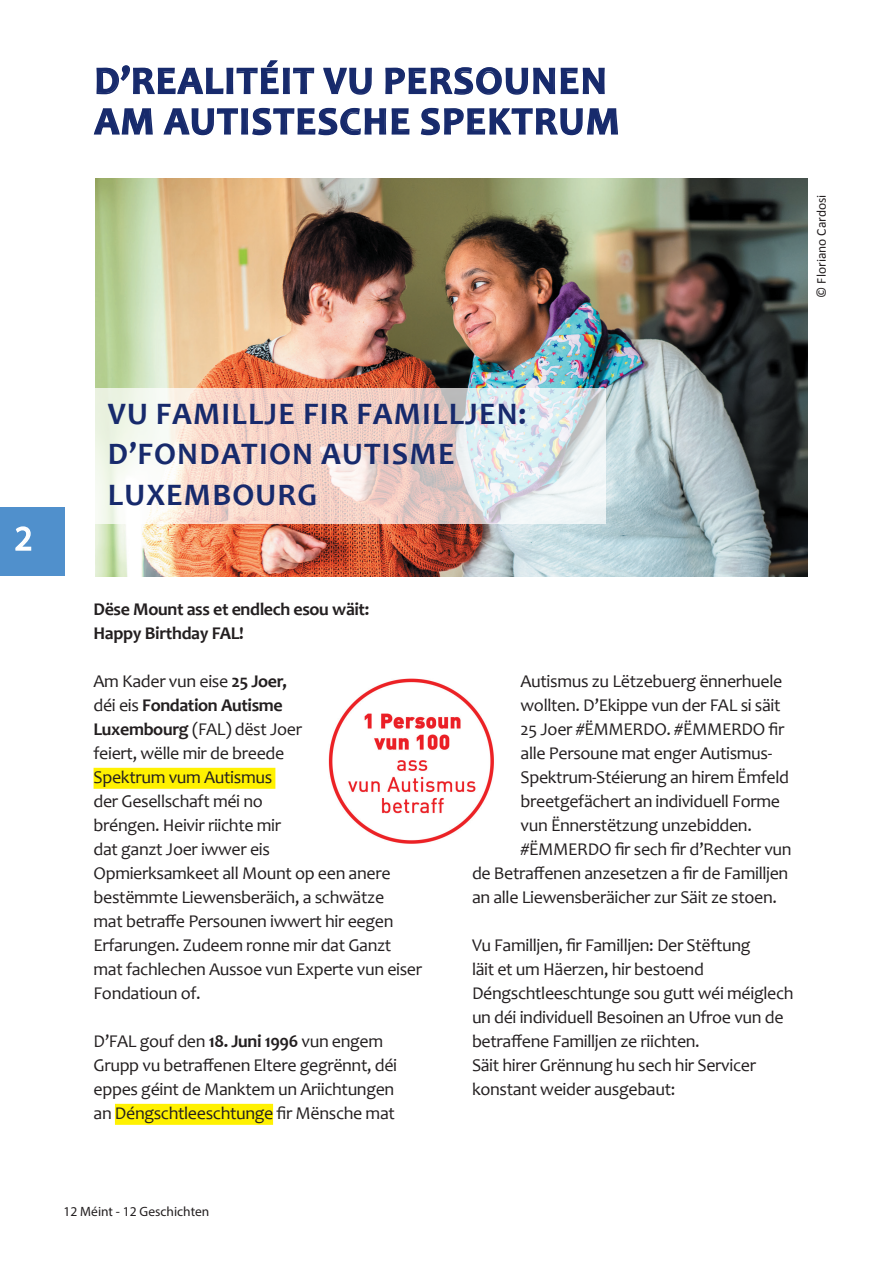
<style>
.page{position:relative;width:893px;height:1263px;background:#fff}
.page>*{position:absolute;margin:0;border:0;box-sizing:border-box;transform-origin:0 0}
.t1{font:700 39px/40.5px "Candara";letter-spacing:.04em;color:#172a6c}
.t2{font:34.5px "Myriad Pro";color:#fff}
.t3{font:700 31.5px/40.5px "Candara";letter-spacing:.04em;color:#172a6c}
.t4{font:18px/24px "Candara";letter-spacing:-.02em;color:#231f20}
.t5{font:700 18px/24px "Candara";letter-spacing:-.02em;color:#231f20}
.t6{font:13.5px "Myriad Pro";color:#231f20}
.t7{font:13.5px "Calibri";color:#231f20}
.s1{font-weight:700}
</style>
<div class="page">
<img style="left:95px;top:179px;width:713px;height:397px">
<div style="left:0;top:507px;width:65px;height:68px;background:#5090cc"></div>
<svg style="left:15px;top:526px;width:17px;height:25px"></svg>
<svg style="left:96px;top:60px;width:219px;height:35px"></svg>
<svg style="left:323px;top:67px;width:49px;height:28px"></svg>
<svg style="left:385px;top:67px;width:220px;height:28px"></svg>
<svg style="left:93px;top:108px;width:60px;height:27px"></svg>
<svg style="left:163px;top:107px;width:247px;height:29px"></svg>
<svg style="left:420px;top:107px;width:198px;height:29px"></svg>
<svg style="left:95px;top:388px;width:510px;height:135px"></svg>
<div style="left:94px;top:768px;width:181px;height:21px;background:#fff101"></div>
<div style="left:115px;top:1104px;width:158px;height:21px;background:#fff101"></div>
<img style="left:328px;top:678px;width:166px;height:166px">
<h1 class="t1" style="left:95px;top:60px;width:526px">D’REALITÉIT VU PERSOUNEN<br>AM AUTISTESCHE SPEKTRUM</h1>
<p class="t7" style="left:813px;top:298px;width:105px;rotate:-90deg">© Floriano Cardosi</p>
<h2 class="t2" style="left:15px;top:517px;width:19px">2</h2>
<h3 class="t3" style="left:108px;top:393px;width:420px">VU FAMILLJE FIR FAMILLJEN:<br>D’FONDATION AUTISME<br>LUXEMBOURG</h3>
<p class="t5" style="left:94px;top:597px;width:277px">Dëse Mount ass et endlech esou wäit:<br>Happy Birthday FAL!</p>
<p class="t4" style="left:94px;top:669px;width:330px">Am Kader vun eise <span class="s1">25 Joer,<br></span>déi eis <span class="s1">Fondation Autisme<br>Luxembourg</span> (FAL) dëst Joer<br>feiert, wëlle mir de breede<br>Spektrum vum Autismus<br>der Gesellschaft méi no<br>bréngen. Heivir riichte mir<br>dat ganzt Joer iwwer eis<br>Opmierksamkeet all Mount op een anere bestëmmte Liewensberäich, a schwätze<br>mat betraffe Persounen iwwert hir eegen<br>Erfarungen. Zudeem ronne mir dat Ganzt mat fachlechen Aussoe vun Experte vun eiser<br>Fondatioun of.</p>
<p class="t4" style="left:94px;top:1029px;width:305px">D’FAL gouf den <span class="s1">18. Juni 1996</span> vun engem Grupp vu betraffenen Eltere gegrënnt, déi eppes géint de Manktem un Ariichtungen an Déngschtleeschtunge fir Mënsche mat</p>
<p class="t6" style="left:64px;top:1203px;width:147px">12 Méint - 12 Geschichten</p>
<p class="t4" style="left:520px;top:669px;width:263px">Autismus zu Lëtzebuerg ënnerhuele</p>
<p class="t4" style="left:520px;top:693px;width:262px">wollten. D’Ekippe vun der FAL si säit</p>
<p class="t4" style="left:520px;top:717px;width:265px">25 Joer #ËMMERDO. #ËMMERDO fir</p>
<p class="t4" style="left:520px;top:741px;width:253px">alle Persoune mat enger Autismus-</p>
<p class="t4" style="left:520px;top:765px;width:270px">Spektrum-Stéierung an hirem Ëmfeld</p>
<p class="t4" style="left:520px;top:789px;width:261px">breetgefächert an individuell Forme</p>
<p class="t4" style="left:520px;top:813px;width:233px">vun Ënnerstëtzung unzebidden.</p>
<p class="t4" style="left:520px;top:837px;width:273px">#ËMMERDO fir sech fir d’Rechter vun</p>
<p class="t4" style="left:472px;top:861px;width:318px">de Betraffenen anzesetzen a fir de Familljen</p>
<p class="t4" style="left:472px;top:885px;width:307px">an alle Liewensberäicher zur Säit ze stoen.</p>
<p class="t4" style="left:472px;top:933px;width:323px">Vu Familljen, fir Familljen: Der Stëftung<br>läit et um Häerzen, hir bestoend Déngschtleeschtunge sou gutt wéi méiglech un déi individuell Besoinen an Ufroe vun de betraffene Familljen ze riichten.<br>Säit hirer Grënnung hu sech hir Servicer konstant weider ausgebaut:</p>
</div>
